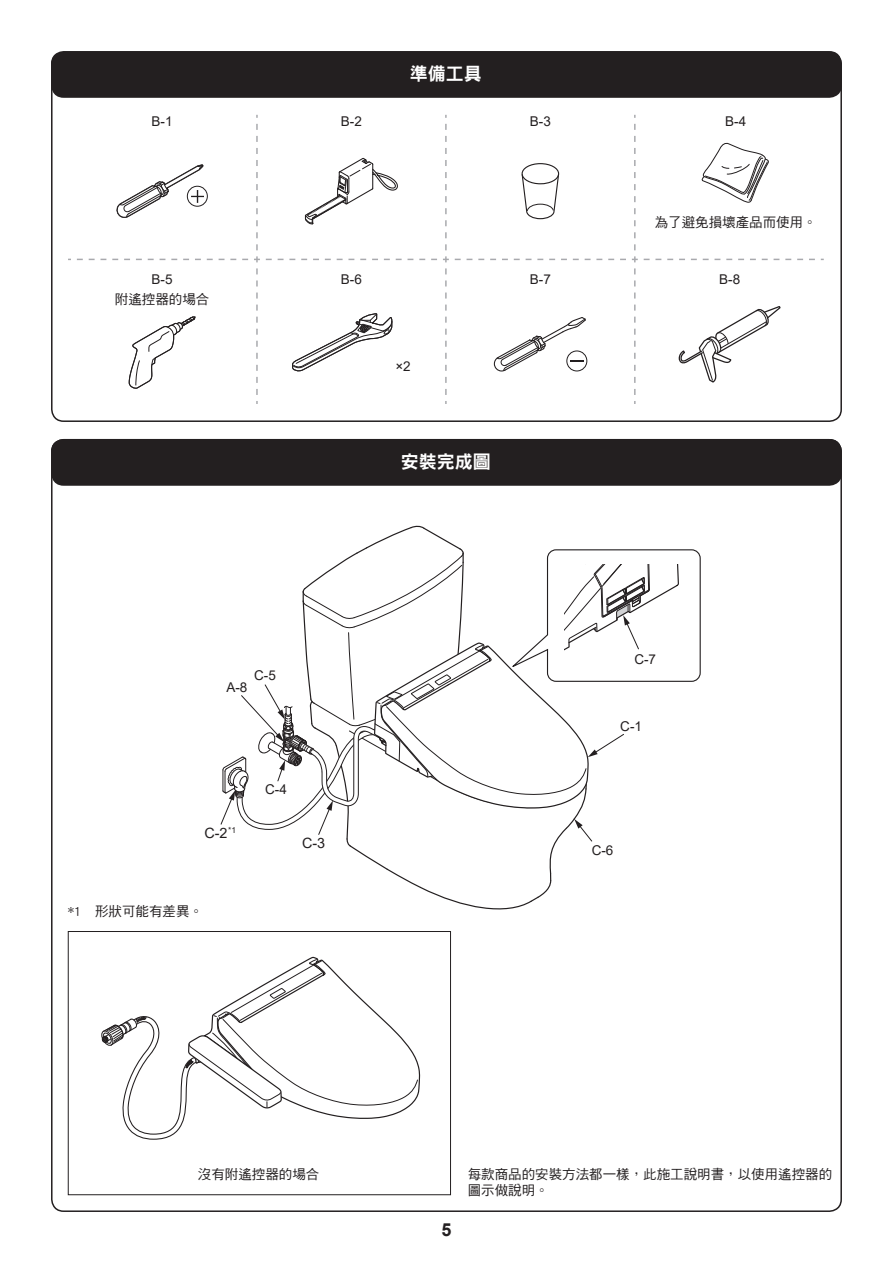
<style>
.page{position:relative;width:893px;height:1263px;background:#fff}
.page>*{position:absolute;margin:0;border:0;box-sizing:border-box;transform-origin:0 0}
.t1{font:18px "DF Hei Std W9";color:#fff}
.t2{font:700 18px "Arial";color:#231f20}
.t3{font:14.25px "Arial";color:#231f20}
.t4{font:13.5px/15.8px "DF Hei Std W5";color:#231f20}
.t5{font:13.5px "Arial";color:#231f20}
</style>
<div class="page">
<div style="left:51px;top:439px;width:791px;height:47px;background:#231f20;border-radius:13px"></div>
<div style="left:51px;top:51px;width:791px;height:47px;background:#231f20;border-radius:13px"></div>
<svg style="left:256px;top:115px;width:2px;height:135px"></svg>
<svg style="left:445px;top:115px;width:2px;height:135px"></svg>
<svg style="left:634px;top:115px;width:2px;height:135px"></svg>
<svg style="left:644px;top:259px;width:180px;height:1px"></svg>
<svg style="left:116px;top:164px;width:89px;height:54px"></svg>
<div style="left:187px;top:186px;width:21px;height:21px;border:1px solid #231f20;border-radius:50%"></div>
<svg style="left:305px;top:158px;width:93px;height:66px"></svg>
<svg style="left:522px;top:163px;width:37px;height:56px"></svg>
<svg style="left:701px;top:142px;width:68px;height:61px"></svg>
<svg style="left:77px;top:256px;width:183px;height:139px"></svg>
<svg style="left:266px;top:256px;width:183px;height:139px"></svg>
<svg style="left:455px;top:256px;width:183px;height:139px"></svg>
<svg style="left:678px;top:306px;width:103px;height:77px"></svg>
<svg style="left:220px;top:526px;width:481px;height:384px"></svg>
<div style="left:68px;top:931px;width:383px;height:264px;border:1px solid #231f20"></div>
<svg style="left:101px;top:956px;width:320px;height:184px"></svg>
<h1 class="t1" style="left:410px;top:64px;width:73px">準備工具</h1>
<p class="t5" style="left:152px;top:112px;width:23px">B-1</p>
<p class="t5" style="left:341px;top:112px;width:23px">B-2</p>
<p class="t5" style="left:530px;top:112px;width:23px">B-3</p>
<p class="t5" style="left:725px;top:112px;width:23px">B-4</p>
<p class="t5" style="left:152px;top:270px;width:23px">B-5</p>
<p class="t4" style="left:115px;top:291px;width:96px">附遙控器的場合</p>
<p class="t5" style="left:341px;top:270px;width:23px">B-6</p>
<p class="t5" style="left:395px;top:357px;width:17px">×2</p>
<h1 class="t1" style="left:401px;top:452px;width:91px">安裝完成圖</h1>
<p class="t4" style="left:655px;top:214px;width:163px">為了避免損壞產品而使用。</p>
<p class="t5" style="left:530px;top:270px;width:23px">B-7</p>
<p class="t5" style="left:719px;top:270px;width:23px">B-8</p>
<p class="t5" style="left:226px;top:678px;width:23px">A-8</p>
<p class="t5" style="left:254px;top:666px;width:23px">C-5</p>
<p class="t3" style="left:204px;top:823px;width:33px">C-2<sup>*1</sup></p>
<p class="t4" style="left:68px;top:903px;width:137px">*1　形狀可能有差異。</p>
<p class="t5" style="left:265px;top:780px;width:23px">C-4</p>
<p class="t3" style="left:302px;top:833px;width:25px">C-3</p>
<p class="t5" style="left:634px;top:650px;width:23px">C-7</p>
<p class="t5" style="left:620px;top:717px;width:23px">C-1</p>
<p class="t5" style="left:592px;top:841px;width:23px">C-6</p>
<p class="t4" style="left:198px;top:1166px;width:123px">沒有附遙控器的場合</p>
<h1 class="t2" style="left:441px;top:1217px;width:12px">5</h1>
<p class="t4" style="left:468px;top:1166px;width:366px">每款商品的安裝方法都一樣，此施工說明書，以使用遙控器的圖示做說明。</p>
</div>
